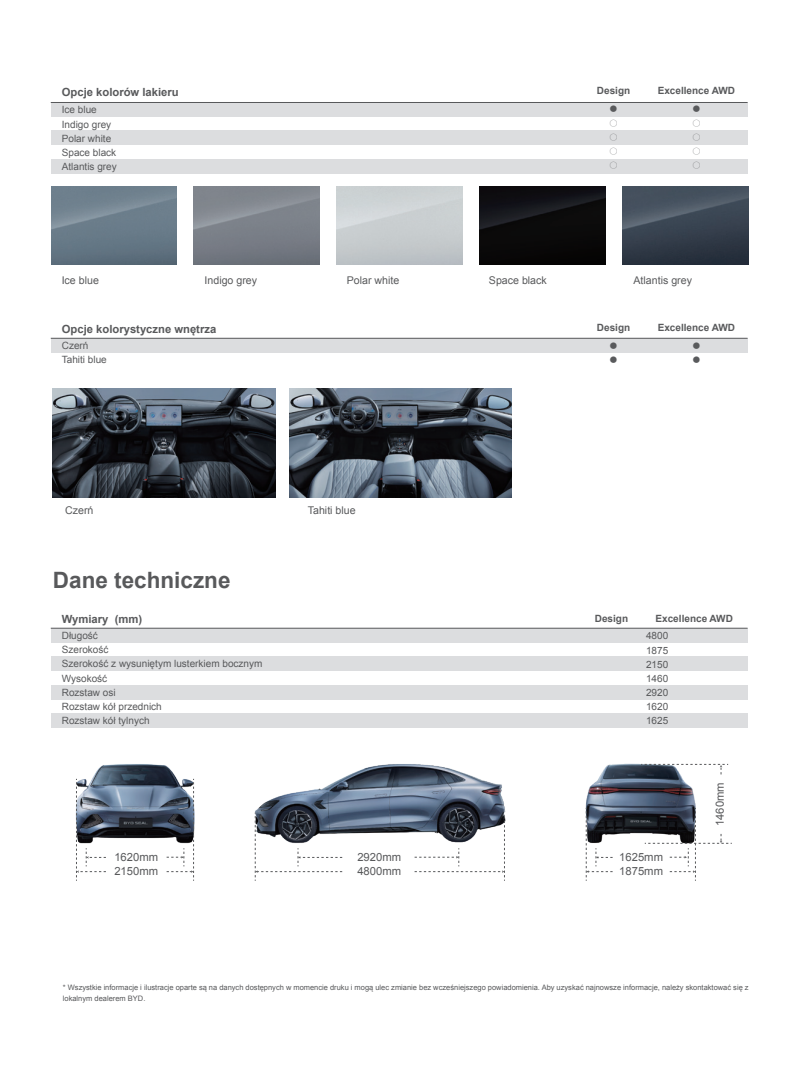
<style>
.page{position:relative;width:801px;height:1085px;background:#fff}
.page>*{position:absolute;margin:0;border:0;box-sizing:border-box;transform-origin:0 0}
.t1{font:700 22.5px "Arial";color:#58595b}
.t2{font:700 11.25px "Arial";color:#58595b}
.t3{font:11.25px "Arial";color:#58595b}
.t4{font:10.62px "Arial";color:#58595b}
.t5{font:10px/14.1px "Arial";color:#58595b}
.t6{font:700 10px "Arial";color:#595a5c}
.t7{font:300 8.75px/14.1px "Adobe Song Std";color:#595a5c}
.t8{font:7.5px/11px "Arial";color:#57585a}
.t9{font:300 7.5px/14.1px "Adobe Song Std";color:#595a5c;text-align:justify}
</style>
<div class="page">
<div style="left:51px;top:102px;width:696px;height:15px;background:#dcdddf"></div>
<div style="left:51px;top:131px;width:696px;height:14px;background:#dcdddf"></div>
<div style="left:51px;top:159px;width:696px;height:14px;background:#dcdddf"></div>
<hr style="left:51px;top:102px;width:696px;height:1px;background:#58595b">
<div style="left:51px;top:338px;width:696px;height:14px;background:#dcdddf"></div>
<hr style="left:51px;top:338px;width:696px;height:1px;background:#58595b">
<img style="left:52px;top:388px;width:223px;height:109px">
<img style="left:289px;top:388px;width:223px;height:109px">
<div style="left:51px;top:628px;width:696px;height:14px;background:#dcdddf"></div>
<div style="left:51px;top:656px;width:696px;height:14px;background:#dcdddf"></div>
<div style="left:51px;top:684px;width:696px;height:15px;background:#dcdddf"></div>
<div style="left:51px;top:713px;width:696px;height:14px;background:#dcdddf"></div>
<hr style="left:51px;top:628px;width:696px;height:1px;background:#58595b">
<img style="left:92px;top:764px;width:103px;height:75px">
<img style="left:254px;top:764px;width:252px;height:77px">
<svg style="left:414px;top:817px;width:91px;height:63px"></svg>
<svg style="left:255px;top:812px;width:87px;height:68px"></svg>
<svg style="left:167px;top:778px;width:27px;height:102px"></svg>
<svg style="left:76px;top:778px;width:30px;height:102px"></svg>
<img style="left:585px;top:763px;width:112px;height:81px">
<svg style="left:641px;top:764px;width:87px;height:10px"></svg>
<svg style="left:645px;top:807px;width:87px;height:73px"></svg>
<svg style="left:586px;top:807px;width:26px;height:73px"></svg>
<img style="left:623px;top:186px;width:125px;height:79px">
<img style="left:480px;top:186px;width:125px;height:79px">
<img style="left:51px;top:186px;width:126px;height:79px">
<img style="left:194px;top:186px;width:125px;height:79px">
<p class="t2" style="left:62px;top:85px;width:118px">Opcje kolorów lakieru</p>
<p class="t6" style="left:658px;top:85px;width:79px">Excellence AWD</p>
<p class="t7" style="left:692px;top:102px;width:10px">●</p>
<p class="t9" style="left:693px;top:116px;width:9px">○ ○ ○ ○</p>
<p class="t6" style="left:597px;top:85px;width:35px">Design</p>
<p class="t7" style="left:609px;top:102px;width:10px">●</p>
<p class="t9" style="left:610px;top:116px;width:9px">○ ○ ○ ○</p>
<p class="t5" style="left:62px;top:103px;width:57px">Ice blue<br>Indigo grey<br>Polar white<br>Space black<br>Atlantis grey</p>
<p class="t4" style="left:62px;top:274px;width:39px">Ice blue</p>
<p class="t4" style="left:205px;top:274px;width:54px">Indigo grey</p>
<p class="t4" style="left:347px;top:274px;width:54px">Polar white</p>
<p class="t4" style="left:489px;top:274px;width:59px">Space black</p>
<p class="t4" style="left:633px;top:274px;width:60px">Atlantis grey</p>
<p class="t2" style="left:62px;top:322px;width:156px">Opcje kolorystyczne wnętrza</p>
<p class="t6" style="left:658px;top:322px;width:79px">Excellence AWD</p>
<p class="t7" style="left:692px;top:339px;width:10px">● ●</p>
<p class="t6" style="left:597px;top:322px;width:35px">Design</p>
<p class="t7" style="left:609px;top:339px;width:10px">● ●</p>
<p class="t5" style="left:62px;top:338px;width:47px">Czerń<br>Tahiti blue</p>
<p class="t4" style="left:65px;top:504px;width:30px">Czerń</p>
<p class="t4" style="left:308px;top:504px;width:49px">Tahiti blue</p>
<h1 class="t1" style="left:53px;top:567px;width:179px">Dane techniczne</h1>
<p class="t2" style="left:62px;top:612px;width:82px">Wymiary (mm)</p>
<p class="t6" style="left:595px;top:612px;width:35px">Design</p>
<p class="t6" style="left:655px;top:612px;width:79px">Excellence AWD</p>
<p class="t5" style="left:62px;top:628px;width:202px">Długość<br>Szerokość<br>Szerokość z wysuniętym lusterkiem bocznym<br>Wysokość<br>Rozstaw osi<br>Rozstaw kół przednich<br>Rozstaw kół tylnych</p>
<p class="t5" style="left:646px;top:629px;width:24px;text-align:justify">4800<br>1875<br>2150<br>1460<br>2920<br>1620<br>1625</p>
<p class="t3" style="left:714px;top:826px;width:45px;rotate:-90deg">1460mm</p>
<p class="t3" style="left:114px;top:850px;width:45px">1620mm</p>
<p class="t3" style="left:357px;top:850px;width:45px">2920mm</p>
<p class="t3" style="left:619px;top:850px;width:45px">1625mm</p>
<p class="t3" style="left:114px;top:864px;width:45px">2150mm</p>
<p class="t3" style="left:357px;top:864px;width:45px">4800mm</p>
<p class="t3" style="left:619px;top:864px;width:45px">1875mm</p>
<p class="t8" style="left:63px;top:981px;width:687px">* Wszystkie informacje i ilustracje oparte są na danych dostępnych w momencie druku i mogą ulec zmianie bez wcześniejszego powiadomienia. Aby uzyskać najnowsze informacje, należy skontaktować się z lokalnym dealerem BYD.</p>
</div>
